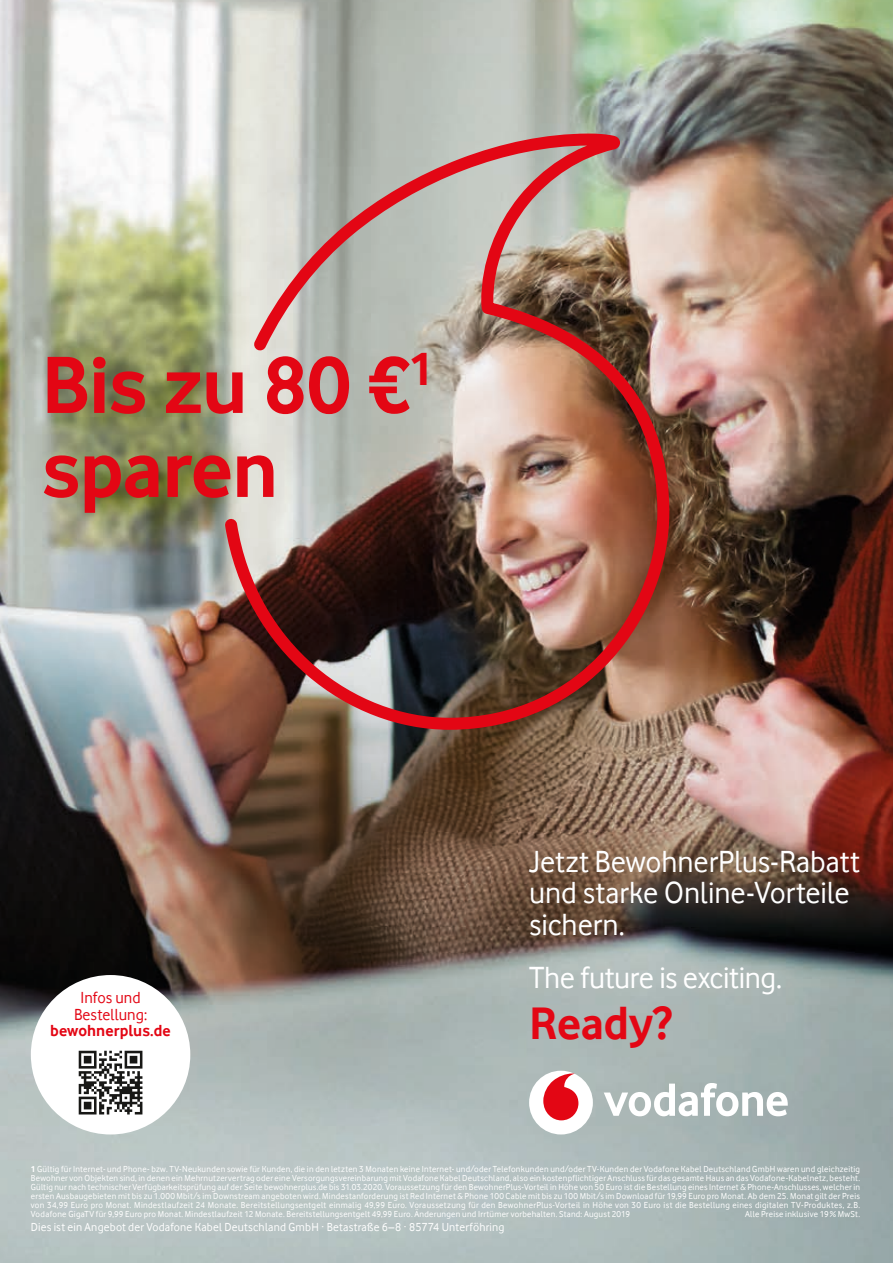
<style>
.page{position:relative;width:893px;height:1263px;background:#fff}
.page>*{position:absolute;margin:0;border:0;box-sizing:border-box;transform-origin:0 0}
.t1{font:700 84px/84px "Vodafone Rg";letter-spacing:-.015em;color:#e30614}
.t2{font:700 48px "Vodafone Rg";letter-spacing:-.005em;color:#e30614}
.t3{font:31.5px/31.5px "Vodafone Rg";letter-spacing:-.005em;color:#fff}
.t4{font:16.5px/16.5px "Vodafone Rg";letter-spacing:.005em;color:#e30614;text-align:center}
.t5{font:700 16.5px "Vodafone Rg";letter-spacing:.005em;color:#e30614}
.t6{font:12px "Vodafone Rg";letter-spacing:.015em;color:#fff}
.t7{font:9px/9px "Vodafone Rg";letter-spacing:.025em;color:#fff;text-align:justify}
.s1{font-weight:700}
</style>
<div class="page">
<img style="left:0;top:0;width:893px;height:1263px">
<div style="left:31px;top:975px;width:159px;height:159px;background:#fff;border-radius:50%"></div>
<svg style="left:78px;top:1050px;width:65px;height:65px"></svg>
<svg style="left:79px;top:1051px;width:63px;height:63px"></svg>
<div style="left:529px;top:1071px;width:64px;height:63px;background:#fff;border-radius:50%"></div>
<svg style="left:543px;top:1073px;width:35px;height:47px"></svg>
<svg style="left:604px;top:1083px;width:184px;height:33px"></svg>
<img style="left:225px;top:134px;width:444px;height:596px">
<h1 class="t1" style="left:41px;top:342px;width:394px">Bis zu 80 €<sup>1 </sup>sparen</h1>
<h3 class="t4" style="left:74px;top:989px;width:75px">Infos und<br>Bestellung:</h3>
<h3 class="t5" style="left:50px;top:1021px;width:122px">bewohnerplus.de</h3>
<h3 class="t3" style="left:529px;top:845px;width:332px">Jetzt BewohnerPlus-Rabatt und starke Online-Vorteile sichern.</h3>
<h3 class="t3" style="left:529px;top:961px;width:255px">The future is exciting.</h3>
<h2 class="t2" style="left:529px;top:995px;width:145px">Ready?</h2>
<p class="t7" style="left:31px;top:1165px;width:831px"><span class="s1">1</span> Gültig für Internet- und Phone- bzw. TV-Neukunden sowie für Kunden, die in den letzten 3 Monaten keine Internet- und/oder Telefonkunden und/oder TV-Kunden der Vodafone Kabel Deutschland GmbH waren und gleichzeitig Bewohner von Objekten sind, in denen ein Mehrnutzervertrag oder eine Versorgungsvereinbarung mit Vodafone Kabel Deutschland, also ein kostenpflichtiger Anschluss für das gesamte Haus an das Vodafone-Kabelnetz, besteht.<br>Gültig nur nach technischer Verfügbarkeitsprüfung auf der Seite bewohnerplus.de bis 31.03.2020. Voraussetzung für den BewohnerPlus-Vorteil in Höhe von 50 Euro ist die Bestellung eines Internet &amp; Phone-Anschlusses, welcher in ersten Ausbaugebieten mit bis zu 1.000 Mbit/s im Downstream angeboten wird. Mindestanforderung ist Red Internet &amp; Phone 100 Cable mit bis zu 100 Mbit/s im Download für 19,99 Euro pro Monat. Ab dem 25. Monat gilt der Preis von 34,99 Euro pro Monat. Mindestlaufzeit 24 Monate. Bereitstellungsentgelt einmalig 49,99 Euro. Voraussetzung für den BewohnerPlus-Vorteil in Höhe von 30 Euro ist die Bestellung eines digitalen TV-Produktes, z.B.<br>Vodafone GigaTV für 9,99 Euro pro Monat. Mindestlaufzeit 12 Monate. Bereitstellungsentgelt 49,99 Euro. Änderungen und Irrtümer vorbehalten. Stand: August 2019</p>
<p class="t7" style="left:745px;top:1210px;width:116px">Alle Preise inklusive 19 % MwSt.</p>
<h3 class="t6" style="left:31px;top:1220px;width:475px">Dies ist ein Angebot der Vodafone Kabel Deutschland GmbH · Betastraße 6–8 · 85774 Unterföhring</h3>
</div>
